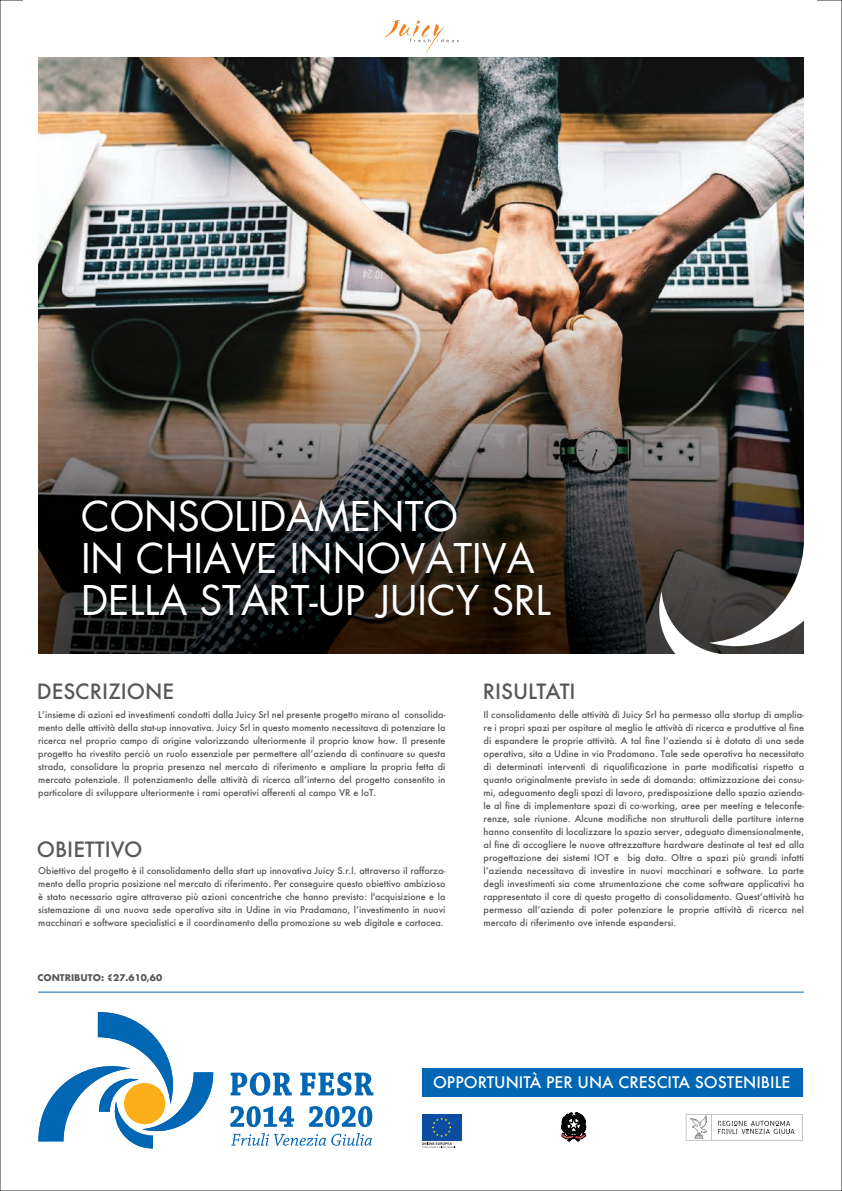
<style>
.page{position:relative;width:842px;height:1191px;background:#fff}
.page>*{position:absolute;margin:0;border:0;box-sizing:border-box;transform-origin:0 0}
.t1{font:40px/42px "Futura Com";color:#fff}
.t2{font:500 20.5px "Futura";color:#57585a}
.t3{font:500 15.5px "Futura";color:#fff}
.t4{font:500 9px/13px "Futura";color:#57585a;text-align:justify}
.t5{font:700 9px "Futura";color:#57585a}
</style>
<div class="page">
<img style="left:38px;top:57px;width:766px;height:596px">
<svg style="left:38px;top:1012px;width:175px;height:136px"></svg>
<svg style="left:231px;top:1072px;width:61px;height:23px"></svg>
<svg style="left:300px;top:1072px;width:73px;height:23px"></svg>
<svg style="left:230px;top:1106px;width:64px;height:21px"></svg>
<svg style="left:309px;top:1106px;width:63px;height:21px"></svg>
<svg style="left:231px;top:1133px;width:141px;height:12px"></svg>
<hr style="left:38px;top:991px;width:766px;height:1px;background:#0166b3">
<svg style="left:652px;top:538px;width:152px;height:116px"></svg>
<div style="left:422px;top:1068px;width:381px;height:28px;background:#0166b3"></div>
<svg style="left:686px;top:1114px;width:117px;height:26px"></svg>
<svg style="left:561px;top:1112px;width:25px;height:29px"></svg>
<div style="left:422px;top:1114px;width:39px;height:26px;background:#0d4da1"></div>
<svg style="left:422px;top:1117px;width:34px;height:31px"></svg>
<svg style="left:383px;top:20px;width:75px;height:33px"></svg>
<h1 class="t1" style="left:81px;top:495px;width:471px">CONSOLIDAMENTO<br>IN CHIAVE INNOVATIVA<br>DELLA START-UP JUICY SRL</h1>
<h2 class="t2" style="left:37px;top:677px;width:139px">DESCRIZIONE</h2>
<p class="t4" style="left:38px;top:707px;width:409px">Lʼinsieme di azioni ed investimenti condotti dalla Juicy Srl nel presente progetto mirano al consolida&shy;mento delle attività della stat-up innovativa. Juicy Srl in questo momento necessitava di potenziare la ricerca nel proprio campo di origine valorizzando ulteriormente il proprio know how. Il presente progetto ha rivestito perciò un ruolo essenziale per permettere allʼazienda di continuare su questa strada, consolidare la propria presenza nel mercato di riferimento e ampliare la propria fetta di mercato potenziale. Il potenziamento delle attività di ricerca allʼinterno del progetto consentito in particolare di sviluppare ulteriormente i rami operativi afferenti al campo VR e IoT.</p>
<h2 class="t2" style="left:37px;top:835px;width:107px">OBIETTIVO</h2>
<p class="t4" style="left:38px;top:864px;width:409px">Obiettivo del progetto è il consolidamento della start up innovativa Juicy S.r.l. attraverso il rafforza&shy;mento della propria posizione nel mercato di riferimento. Per conseguire questo obiettivo ambizioso è stato necessario agire attraverso più azioni concentriche che hanno previsto: l'acquisizione e la sistemazione di una nuova sede operativa sita in Udine in via Pradamano, lʼinvestimento in nuovi macchinari e software specialistici e il coordinamento della promozione su web digitale e cartacea.</p>
<p class="t5" style="left:37px;top:971px;width:126px">CONTRIBUTO: €27.610,60</p>
<h2 class="t2" style="left:483px;top:677px;width:94px">RISULTATI</h2>
<p class="t4" style="left:484px;top:707px;width:322px">Il consolidamento delle attività di Juicy Srl ha permesso alla startup di amplia&shy;re i propri spazi per ospitare al meglio le attività di ricerca e produttive al fine di espandere le proprie attività. A tal fine lʼazienda si è dotata di una sede operativa, sita a Udine in via Pradamano. Tale sede operativa ha necessitato di determinati interventi di riqualificazione in parte modificatisi rispetto a quanto originalmente previsto in sede di domanda: ottimizzazione dei consu&shy;mi, adeguamento degli spazi di lavoro, predisposizione dello spazio azienda&shy;le al fine di implementare spazi di co-working, aree per meeting e teleconfe&shy;renze, sale riunione. Alcune modifiche non strutturali delle partiture interne hanno consentito di localizzare lo spazio server, adeguato dimensionalmente, al fine di accogliere le nuove attrezzatture hardware destinate al test ed alla progettazione dei sistemi IOT e big data. Oltre a spazi più grandi infatti lʼazienda necessitava di investire in nuovi macchinari e software. La parte degli investimenti sia come strumentazione che come software applicativi ha rappresentato il core di questo progetto di consolidamento. Questʼattività ha permesso allʼazienda di poter potenziare le proprie attività di ricerca nel mercato di riferimento ove intende espandersi.</p>
<h3 class="t3" style="left:433px;top:1072px;width:359px">OPPORTUNITÀ PER UNA CRESCITA SOSTENIBILE</h3>
</div>
